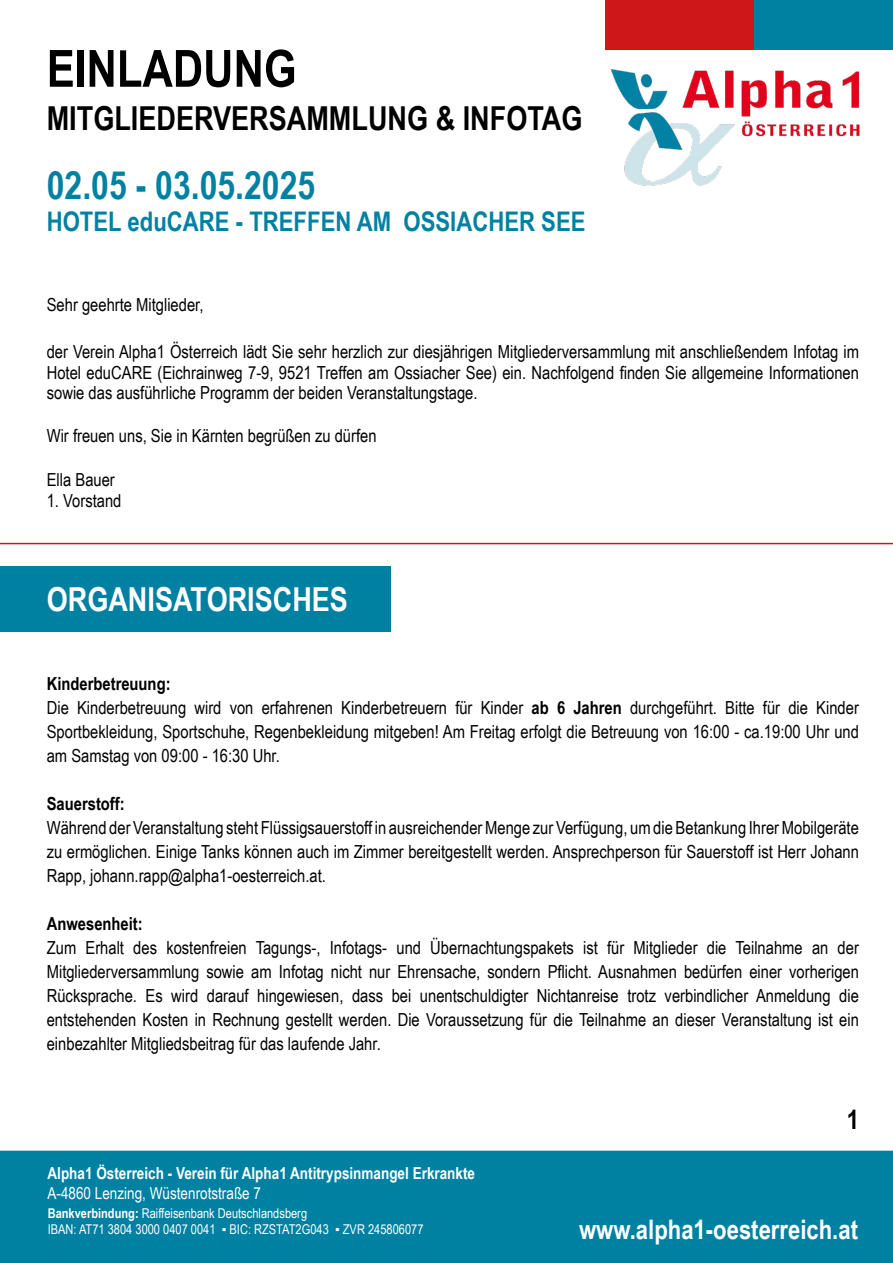
<style>
.page{position:relative;width:893px;height:1263px;background:#fff}
.page>*{position:absolute;margin:0;border:0;box-sizing:border-box;transform-origin:0 0}
.t1{font:700 51.3px "Arial Narrow";color:#000}
.t2{font:700 39px "Arial Narrow";color:#0081a2}
.t3{font:700 33px "Arial Narrow";color:#000}
.t4{font:700 33px "Arial Narrow";color:#fff}
.t5{font:700 27px "Arial Narrow";color:#0081a2}
.t6{font:700 26.85px "Arial Narrow";color:#fff}
.t7{font:700 26.85px "Arial Narrow";color:#000}
.t8{font:18px/24px "Arial Narrow";color:#000;text-align:justify}
.t9{font:700 18px "Arial Narrow";color:#000}
.t10{font:700 16.5px "Arial Narrow";color:#fff}
.t11{font:16.5px "Arial Narrow";color:#fff}
.t12{font:13.5px/16.2px "Arial Narrow";color:#fff}
.s1{font-weight:700}
</style>
<div class="page">
<div style="left:0;top:1151px;width:893px;height:112px;background:#0081a2"></div>
<div style="left:606px;top:0;width:149px;height:49px;background:#cd1719"></div>
<div style="left:754px;top:0;width:139px;height:49px;background:#0081a2"></div>
<img style="left:610px;top:69px;width:250px;height:117px">
<hr style="left:0;top:543px;width:893px;height:1px;background:#cd1719">
<div style="left:0;top:566px;width:390px;height:65px;background:#0081a2"></div>
<h1 class="t1" style="left:47px;top:30px;width:251px">EINLADUNG</h1>
<h3 class="t3" style="left:47px;top:93px;width:537px">MITGLIEDERVERSAMMLUNG &amp; INFOTAG</h3>
<h2 class="t2" style="left:47px;top:156px;width:270px">02.05 - 03.05.2025</h2>
<h3 class="t5" style="left:47px;top:201px;width:540px">HOTEL eduCARE - TREFFEN AM OSSIACHER SEE</h3>
<p class="t8" style="left:47px;top:292px;width:158px">Sehr geehrte Mitglieder,</p>
<p class="t8" style="left:47px;top:340px;width:814px;line-height:20.7px">der Verein Alpha1 Österreich lädt Sie sehr herzlich zur diesjährigen Mitgliederversammlung mit anschließendem Infotag im Hotel eduCARE (Eichrainweg 7-9, 9521 Treffen am Ossiacher See) ein. Nachfolgend finden Sie allgemeine Informationen sowie das ausführliche Programm der beiden Veranstaltungstage.</p>
<p class="t8" style="left:47px;top:423px;width:331px">Wir freuen uns, Sie in Kärnten begrüßen zu dürfen</p>
<p class="t8" style="left:47px;top:467px;width:70px">Ella Bauer</p>
<p class="t8" style="left:47px;top:488px;width:76px">1. Vorstand</p>
<h3 class="t4" style="left:47px;top:574px;width:303px">ORGANISATORISCHES</h3>
<p class="t8" style="left:47px;top:671px;width:814px;text-align:left"><span class="s1">Kinderbetreuung:<br></span>Die Kinderbetreuung wird von erfahrenen Kinderbetreuern für Kinder <span class="s1">ab 6 Jahren</span> durchgeführt. Bitte für die Kinder Sportbekleidung, Sportschuhe, Regenbekleidung mitgeben! Am Freitag erfolgt die Betreuung von 16:00 - ca.19:00 Uhr und am Samstag von 09:00 - 16:30 Uhr.</p>
<p class="t9" style="left:47px;top:790px;width:79px">Sauerstoff:</p>
<p class="t8" style="left:47px;top:815px;width:814px">Während der Veranstaltung steht Flüssigsauerstoff in ausreichender Menge zur Verfügung, um die Betankung Ihrer Mobilgeräte zu ermöglichen. Einige Tanks können auch im Zimmer bereitgestellt werden. Ansprechperson für Sauerstoff ist Herr Johann Rapp, johann.rapp@alpha1-oesterreich.at.</p>
<p class="t9" style="left:47px;top:910px;width:97px">Anwesenheit:</p>
<p class="t8" style="left:47px;top:935px;width:814px">Zum Erhalt des kostenfreien Tagungs-, Infotags- und Übernachtungspakets ist für Mitglieder die Teilnahme an der Mitgliederversammlung sowie am Infotag nicht nur Ehrensache, sondern Pflicht. Ausnahmen bedürfen einer vorherigen Rücksprache. Es wird darauf hingewiesen, dass bei unentschuldigter Nichtanreise trotz verbindlicher Anmeldung die entstehenden Kosten in Rechnung gestellt werden. Die Voraussetzung für die Teilnahme an dieser Veranstaltung ist ein einbezahlter Mitgliedsbeitrag für das laufende Jahr.</p>
<p class="t10" style="left:47px;top:1161px;width:429px">Alpha1 Österreich - Verein für Alpha1 Antitrypsinmangel Erkrankte</p>
<p class="t11" style="left:47px;top:1181px;width:215px">A-4860 Lenzing, Wüstenrotstraße 7</p>
<p class="t12" style="left:48px;top:1204px;width:377px"><span class="s1">Bankverbindung:</span> Raiffeisenbank Deutschlandsberg<br>IBAN: AT71 3804 3000 0407 0041 ▪ BIC: RZSTAT2G043 ▪ ZVR 245806077</p>
<h3 class="t7" style="left:847px;top:1099px;width:14px">1</h3>
<h3 class="t6" style="left:579px;top:1209px;width:280px">www.alpha1-oesterreich.at</h3>
</div>
